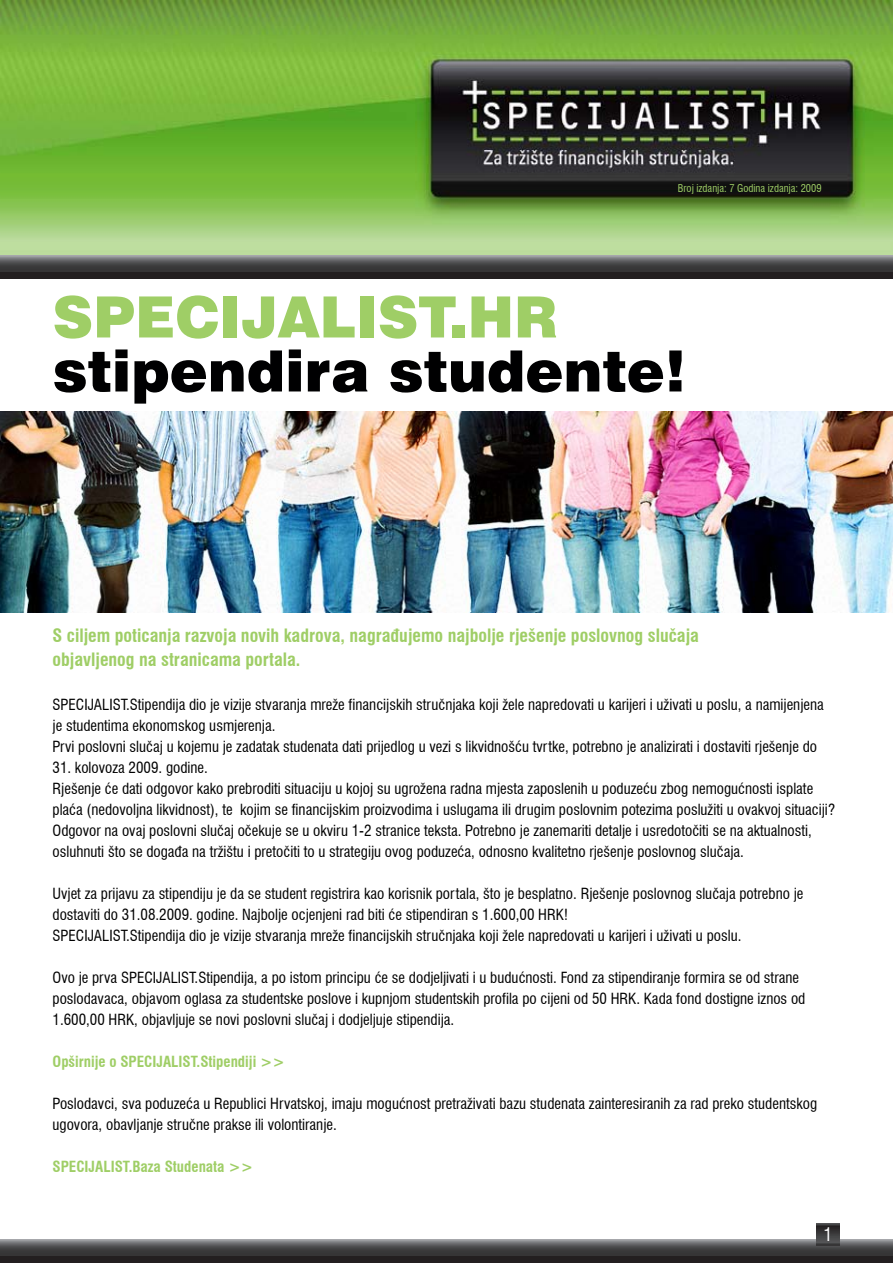
<style>
.page{position:relative;width:893px;height:1263px;background:#fff}
.page>*{position:absolute;margin:0;border:0;box-sizing:border-box;transform-origin:0 0}
.t1{font:900 57px "Swiss 721 BT";color:#000001}
.t2{font:900 57px "Swiss 721 BT";color:#9fce66}
.t3{font:700 condensed 18px "Swiss 721 BT";color:#9fce66}
.t4{font:condensed 18px "Swiss 721 BT";color:#fff}
.t5{font:condensed 15px/21px "Swiss 721 BT";color:#000001}
.t6{font:700 condensed 15px "Swiss 721 BT";color:#9fce66}
.t7{font:condensed 10.5px "Swiss 721 BT";color:#9fce66}
</style>
<div class="page">
<div style="left:0;top:1239px;width:893px;height:24px;background:#231f20"></div>
<svg style="left:0;top:1239px;width:893px;height:16px"></svg>
<img style="left:0;top:411px;width:893px;height:201px">
<div style="left:0;top:255px;width:893px;height:24px;background:#231f20"></div>
<svg style="left:0;top:256px;width:893px;height:15px"></svg>
<img style="left:0;top:0;width:893px;height:255px">
<div style="left:817px;top:1223px;width:22px;height:22px;background:linear-gradient(to bottom,#262324,#4e5051)"></div>
<p class="t7" style="left:678px;top:181px;width:145px">Broj izdanja: 7 Godina izdanja: 2009</p>
<p class="t2" style="left:53px;top:283px;width:506px">SPECIJALIST.HR</p>
<p class="t1" style="left:53px;top:337px;width:635px">stipendira studente!</p>
<p class="t3" style="left:53px;top:625px;width:648px">S ciljem poticanja razvoja novih kadrova, nagrađujemo najbolje rješenje poslovnog slučaja</p>
<p class="t3" style="left:53px;top:649px;width:249px">objavljenog na stranicama portala.</p>
<p class="t5" style="left:53px;top:694px;width:773px">SPECIJALIST.Stipendija dio je vizije stvaranja mreže financijskih stručnjaka koji žele napredovati u karijeri i uživati u poslu, a namijenjena je studentima ekonomskog usmjerenja.</p>
<p class="t5" style="left:53px;top:736px;width:766px">Prvi poslovni slučaj u kojemu je zadatak studenata dati prijedlog u vezi s likvidnošću tvrtke, potrebno je analizirati i dostaviti rješenje do</p>
<p class="t5" style="left:53px;top:757px;width:157px">31. kolovoza 2009. godine.</p>
<p class="t5" style="left:53px;top:778px;width:784px">Rješenje će dati odgovor kako prebroditi situaciju u kojoj su ugrožena radna mjesta zaposlenih u poduzeću zbog nemogućnosti isplate plaća (nedovoljna likvidnost), te kojim se financijskim proizvodima i uslugama ili drugim poslovnim potezima poslužiti u ovakvoj situaciji?</p>
<p class="t5" style="left:53px;top:820px;width:761px">Odgovor na ovaj poslovni slučaj očekuje se u okviru 1-2 stranice teksta. Potrebno je zanemariti detalje i usredotočiti se na aktualnosti, osluhnuti što se događa na tržištu i pretočiti to u strategiju ovog poduzeća, odnosno kvalitetno rješenje poslovnog slučaja.</p>
<p class="t5" style="left:53px;top:883px;width:752px">Uvjet za prijavu za stipendiju je da se student registrira kao korisnik portala, što je besplatno. Rješenje poslovnog slučaja potrebno je dostaviti do 31.08.2009. godine. Najbolje ocjenjeni rad biti će stipendiran s 1.600,00 HRK!</p>
<p class="t5" style="left:53px;top:925px;width:690px">SPECIJALIST.Stipendija dio je vizije stvaranja mreže financijskih stručnjaka koji žele napredovati u karijeri i uživati u poslu.</p>
<p class="t5" style="left:53px;top:967px;width:754px">Ovo je prva SPECIJALIST.Stipendija, a po istom principu će se dodjeljivati i u budućnosti. Fond za stipendiranje formira se od strane poslodavaca, objavom oglasa za studentske poslove i kupnjom studentskih profila po cijeni od 50 HRK. Kada fond dostigne iznos od<br>1.600,00 HRK, objavljuje se novi poslovni slučaj i dodjeljuje stipendija.</p>
<p class="t6" style="left:53px;top:1052px;width:234px">Opširnije o SPECIJALIST.Stipendiji &gt;&gt;</p>
<p class="t5" style="left:53px;top:1093px;width:766px">Poslodavci, sva poduzeća u Republici Hrvatskoj, imaju mogućnost pretraživati bazu studenata zainteresiranih za rad preko studentskog ugovora, obavljanje stručne prakse ili volontiranje.</p>
<p class="t6" style="left:53px;top:1157px;width:202px">SPECIJALIST.Baza Studenata &gt;&gt;</p>
<p class="t4" style="left:823px;top:1223px;width:10px">1</p>
</div>
